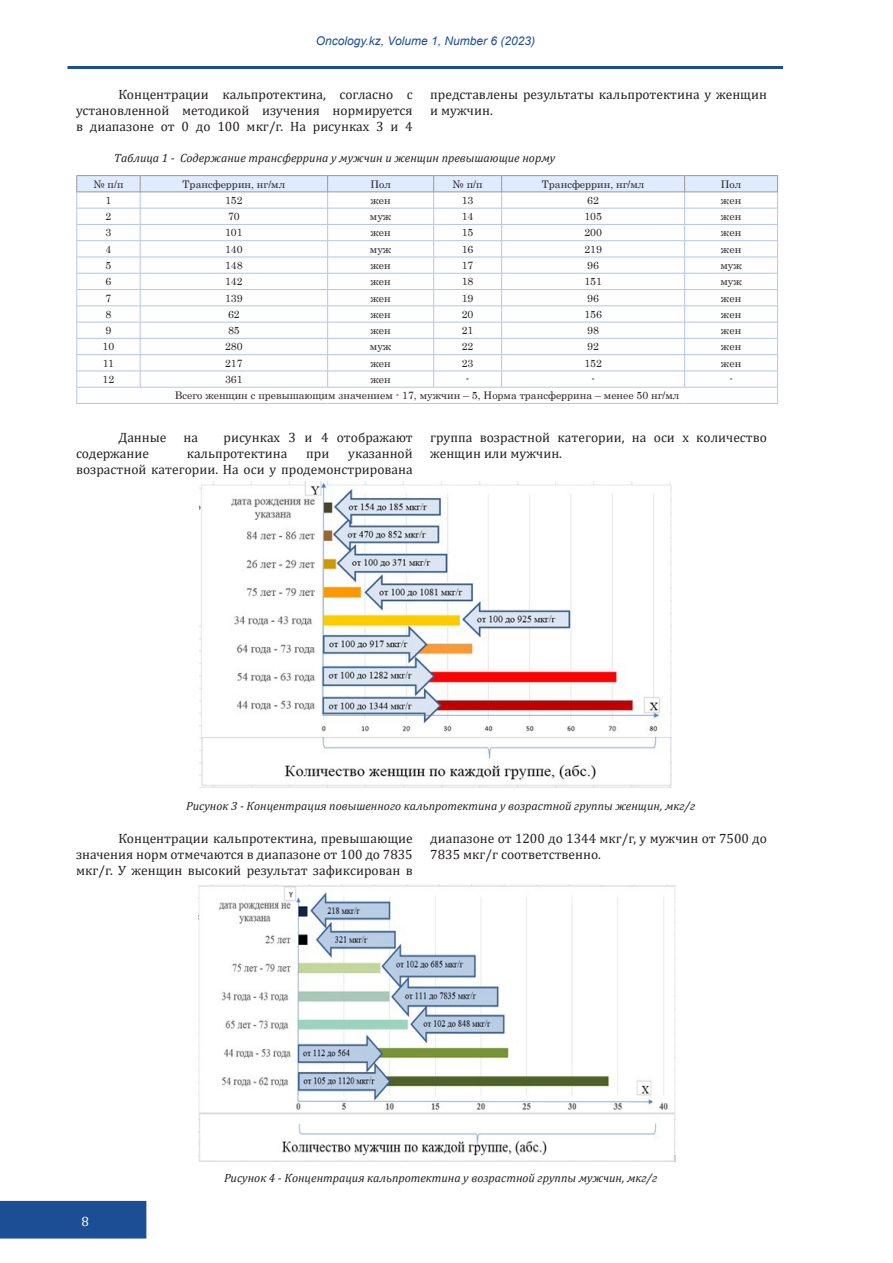
<style>
.page{position:relative;width:893px;height:1263px;background:#fff}
.page>*{position:absolute;margin:0;border:0;box-sizing:border-box;transform-origin:0 0}
.t1{font:13.5px/16.2px "Cambria";color:#231f20}
.t2{font:13.5px "Cambria";color:#fff}
.Название_рисунка{font:italic 12px "Cambria";color:#231f20}
.t3{font:italic 12px "Arial";color:#1c4e96}
.Стиль_для_таблицы_ос{font:10.5px "Century";color:#231f20}
</style>
<div class="page">
<div style="left:0;top:1200px;width:147px;height:39px;background:#1c4e96"></div>
<hr style="left:68px;top:66px;width:715px;height:3px;background:#1c4e96">
<hr style="left:77px;top:403px;width:63px;height:1px;background:#b4c6e7">
<hr style="left:140px;top:403px;width:188px;height:1px;background:#b4c6e7">
<hr style="left:328px;top:403px;width:106px;height:1px;background:#b4c6e7">
<hr style="left:434px;top:403px;width:68px;height:1px;background:#b4c6e7">
<hr style="left:502px;top:403px;width:183px;height:1px;background:#b4c6e7">
<hr style="left:685px;top:403px;width:93px;height:1px;background:#b4c6e7">
<hr style="left:77px;top:175px;width:63px;height:1px;background:#999">
<hr style="left:140px;top:175px;width:188px;height:1px;background:#999">
<hr style="left:328px;top:175px;width:106px;height:1px;background:#999">
<hr style="left:434px;top:175px;width:68px;height:1px;background:#999">
<hr style="left:502px;top:175px;width:183px;height:1px;background:#999">
<hr style="left:685px;top:175px;width:93px;height:1px;background:#999">
<svg style="left:76px;top:176px;width:702px;height:227px"></svg>
<hr style="left:77px;top:192px;width:63px;height:1px;background:#999">
<hr style="left:140px;top:192px;width:188px;height:1px;background:#999">
<hr style="left:328px;top:192px;width:106px;height:1px;background:#999">
<hr style="left:434px;top:192px;width:68px;height:1px;background:#999">
<hr style="left:502px;top:192px;width:183px;height:1px;background:#999">
<hr style="left:685px;top:192px;width:93px;height:1px;background:#999">
<img style="left:200px;top:482px;width:472px;height:305px">
<img style="left:199px;top:885px;width:476px;height:276px">
<p class="t3" style="left:316px;top:33px;width:221px">Oncology.kz, Volume 1, Number 6 (2023)</p>
<p class="t1" style="left:76px;top:86px;width:338px;text-align:justify;text-indent:43px">Концентрации кальпротектина, согласно с установленной методикой изучения нормируется в диапазоне от 0 до 100 мкг/г. На рисунках 3 и 4</p>
<p class="t1" style="left:430px;top:86px;width:338px">представлены результаты кальпротектина у женщин и мужчин.</p>
<p class="Название_рисунка" style="left:114px;top:150px;width:442px">Таблица 1 - Содержание трансферрина у мужчин и женщин превышающие норму</p>
<p class="Стиль_для_таблицы_ос" style="left:93px;top:175px;width:32px">№ п/п</p>
<p class="Стиль_для_таблицы_ос" style="left:183px;top:175px;width:104px">Трансферрин, нг/мл</p>
<p class="Стиль_для_таблицы_ос" style="left:370px;top:175px;width:22px">Пол</p>
<p class="Стиль_для_таблицы_ос" style="left:453px;top:175px;width:32px">№ п/п</p>
<p class="Стиль_для_таблицы_ос" style="left:542px;top:175px;width:104px">Трансферрин, нг/мл</p>
<p class="Стиль_для_таблицы_ос" style="left:721px;top:175px;width:22px">Пол</p>
<p class="Стиль_для_таблицы_ос" style="left:106px;top:191px;width:7px">1</p>
<p class="Стиль_для_таблицы_ос" style="left:225px;top:191px;width:19px">152</p>
<p class="Стиль_для_таблицы_ос" style="left:370px;top:191px;width:22px">жен</p>
<p class="Стиль_для_таблицы_ос" style="left:462px;top:191px;width:13px">13</p>
<p class="Стиль_для_таблицы_ос" style="left:587px;top:191px;width:13px">62</p>
<p class="Стиль_для_таблицы_ос" style="left:721px;top:191px;width:22px">жен</p>
<p class="Стиль_для_таблицы_ос" style="left:106px;top:208px;width:7px">2</p>
<p class="Стиль_для_таблицы_ос" style="left:228px;top:208px;width:13px">70</p>
<p class="Стиль_для_таблицы_ос" style="left:370px;top:208px;width:23px">муж</p>
<p class="Стиль_для_таблицы_ос" style="left:462px;top:208px;width:13px">14</p>
<p class="Стиль_для_таблицы_ос" style="left:584px;top:208px;width:19px">105</p>
<p class="Стиль_для_таблицы_ос" style="left:721px;top:208px;width:22px">жен</p>
<p class="Стиль_для_таблицы_ос" style="left:106px;top:224px;width:7px">3</p>
<p class="Стиль_для_таблицы_ос" style="left:225px;top:224px;width:19px">101</p>
<p class="Стиль_для_таблицы_ос" style="left:370px;top:224px;width:22px">жен</p>
<p class="Стиль_для_таблицы_ос" style="left:462px;top:224px;width:13px">15</p>
<p class="Стиль_для_таблицы_ос" style="left:584px;top:224px;width:19px">200</p>
<p class="Стиль_для_таблицы_ос" style="left:721px;top:224px;width:22px">жен</p>
<p class="Стиль_для_таблицы_ос" style="left:106px;top:240px;width:7px">4</p>
<p class="Стиль_для_таблицы_ос" style="left:225px;top:240px;width:19px">140</p>
<p class="Стиль_для_таблицы_ос" style="left:370px;top:240px;width:23px">муж</p>
<p class="Стиль_для_таблицы_ос" style="left:462px;top:240px;width:13px">16</p>
<p class="Стиль_для_таблицы_ос" style="left:584px;top:240px;width:19px">219</p>
<p class="Стиль_для_таблицы_ос" style="left:721px;top:240px;width:22px">жен</p>
<p class="Стиль_для_таблицы_ос" style="left:106px;top:256px;width:7px">5</p>
<p class="Стиль_для_таблицы_ос" style="left:225px;top:256px;width:19px">148</p>
<p class="Стиль_для_таблицы_ос" style="left:370px;top:256px;width:22px">жен</p>
<p class="Стиль_для_таблицы_ос" style="left:462px;top:256px;width:13px">17</p>
<p class="Стиль_для_таблицы_ос" style="left:587px;top:256px;width:13px">96</p>
<p class="Стиль_для_таблицы_ос" style="left:720px;top:256px;width:23px">муж</p>
<p class="Стиль_для_таблицы_ос" style="left:106px;top:273px;width:7px">6</p>
<p class="Стиль_для_таблицы_ос" style="left:225px;top:273px;width:19px">142</p>
<p class="Стиль_для_таблицы_ос" style="left:370px;top:273px;width:22px">жен</p>
<p class="Стиль_для_таблицы_ос" style="left:462px;top:273px;width:13px">18</p>
<p class="Стиль_для_таблицы_ос" style="left:584px;top:273px;width:19px">151</p>
<p class="Стиль_для_таблицы_ос" style="left:720px;top:273px;width:23px">муж</p>
<p class="Стиль_для_таблицы_ос" style="left:106px;top:289px;width:7px">7</p>
<p class="Стиль_для_таблицы_ос" style="left:225px;top:289px;width:19px">139</p>
<p class="Стиль_для_таблицы_ос" style="left:370px;top:289px;width:22px">жен</p>
<p class="Стиль_для_таблицы_ос" style="left:462px;top:289px;width:13px">19</p>
<p class="Стиль_для_таблицы_ос" style="left:587px;top:289px;width:13px">96</p>
<p class="Стиль_для_таблицы_ос" style="left:721px;top:289px;width:22px">жен</p>
<p class="Стиль_для_таблицы_ос" style="left:106px;top:305px;width:7px">8</p>
<p class="Стиль_для_таблицы_ос" style="left:228px;top:305px;width:13px">62</p>
<p class="Стиль_для_таблицы_ос" style="left:370px;top:305px;width:22px">жен</p>
<p class="Стиль_для_таблицы_ос" style="left:462px;top:305px;width:13px">20</p>
<p class="Стиль_для_таблицы_ос" style="left:584px;top:305px;width:19px">156</p>
<p class="Стиль_для_таблицы_ос" style="left:721px;top:305px;width:22px">жен</p>
<p class="Стиль_для_таблицы_ос" style="left:106px;top:321px;width:7px">9</p>
<p class="Стиль_для_таблицы_ос" style="left:228px;top:321px;width:13px">85</p>
<p class="Стиль_для_таблицы_ос" style="left:370px;top:321px;width:22px">жен</p>
<p class="Стиль_для_таблицы_ос" style="left:462px;top:321px;width:13px">21</p>
<p class="Стиль_для_таблицы_ос" style="left:587px;top:321px;width:13px">98</p>
<p class="Стиль_для_таблицы_ос" style="left:721px;top:321px;width:22px">жен</p>
<p class="Стиль_для_таблицы_ос" style="left:103px;top:338px;width:13px">10</p>
<p class="Стиль_для_таблицы_ос" style="left:225px;top:338px;width:19px">280</p>
<p class="Стиль_для_таблицы_ос" style="left:370px;top:338px;width:23px">муж</p>
<p class="Стиль_для_таблицы_ос" style="left:462px;top:338px;width:13px">22</p>
<p class="Стиль_для_таблицы_ос" style="left:587px;top:338px;width:13px">92</p>
<p class="Стиль_для_таблицы_ос" style="left:721px;top:338px;width:22px">жен</p>
<p class="Стиль_для_таблицы_ос" style="left:103px;top:354px;width:13px">11</p>
<p class="Стиль_для_таблицы_ос" style="left:225px;top:354px;width:19px">217</p>
<p class="Стиль_для_таблицы_ос" style="left:370px;top:354px;width:22px">жен</p>
<p class="Стиль_для_таблицы_ос" style="left:462px;top:354px;width:13px">23</p>
<p class="Стиль_для_таблицы_ос" style="left:584px;top:354px;width:19px">152</p>
<p class="Стиль_для_таблицы_ос" style="left:721px;top:354px;width:22px">жен</p>
<p class="Стиль_для_таблицы_ос" style="left:103px;top:370px;width:13px">12</p>
<p class="Стиль_для_таблицы_ос" style="left:225px;top:370px;width:19px">361</p>
<p class="Стиль_для_таблицы_ос" style="left:370px;top:370px;width:22px">жен</p>
<p class="Стиль_для_таблицы_ос" style="left:466px;top:370px;width:5px">-</p>
<p class="Стиль_для_таблицы_ос" style="left:591px;top:370px;width:5px">-</p>
<p class="Стиль_для_таблицы_ос" style="left:729px;top:370px;width:5px">-</p>
<p class="Стиль_для_таблицы_ос" style="left:175px;top:387px;width:506px">Всего женщин с превышающим значением - 17, мужчин – 5, Норма трансферрина – менее 50 нг/мл</p>
<p class="t1" style="left:119px;top:429px;width:50px">Данные</p>
<p class="t1" style="left:184px;top:429px;width:16px">на</p>
<p class="t1" style="left:224px;top:429px;width:191px">рисунках 3 и 4 отображают</p>
<p class="t1" style="left:76px;top:445px;width:75px">содержание</p>
<p class="t1" style="left:187px;top:445px;width:102px">кальпротектина</p>
<p class="t1" style="left:306px;top:445px;width:25px">при</p>
<p class="t1" style="left:76px;top:445px;width:338px;text-align:right">указанной<br>возрастной категории. На оси у продемонстрирована</p>
<p class="t1" style="left:430px;top:429px;width:338px">группа возрастной категории, на оси х количество женщин или мужчин.</p>
<p class="Название_рисунка" style="left:186px;top:797px;width:511px">Рисунок 3 - Концентрация повышенного кальпротектина у возрастной группы женщин, мкг/г</p>
<p class="t1" style="left:76px;top:830px;width:338px;text-align:justify;text-indent:43px">Концентрации кальпротектина, превышающие значения норм отмечаются в диапазоне от 100 до 7835 мкг/г. У женщин высокий результат зафиксирован в</p>
<p class="t1" style="left:430px;top:830px;width:338px">диапазоне от 1200 до 1344 мкг/г, у мужчин от 7500 до<br>7835 мкг/г соответственно.</p>
<p class="t2" style="left:81px;top:1213px;width:9px">8</p>
<p class="Название_рисунка" style="left:224px;top:1169px;width:435px">Рисунок 4 - Концентрация кальпротектина у возрастной группы мужчин, мкг/г</p>
</div>
